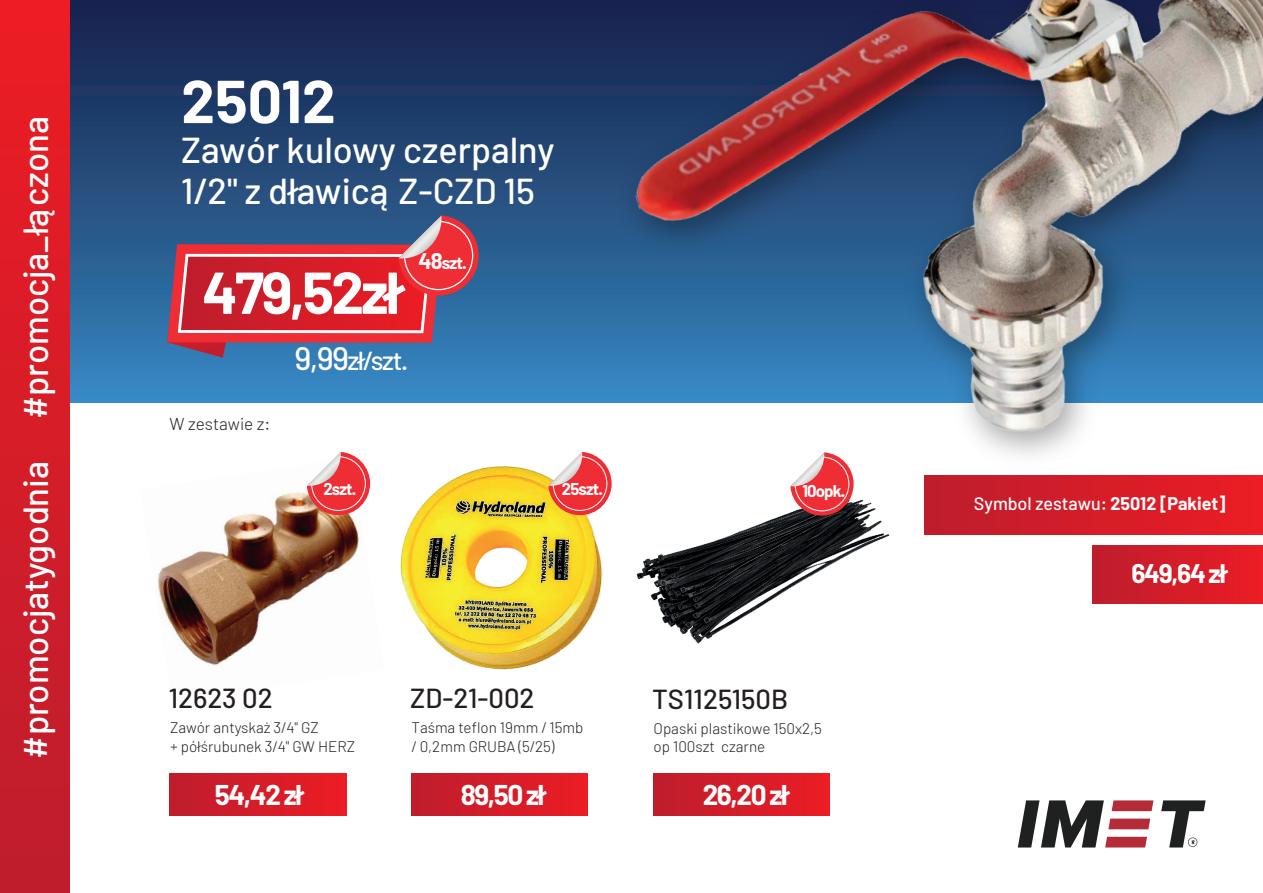
<style>
.page{position:relative;width:1263px;height:893px;background:#fff}
.page>*{position:absolute;margin:0;border:0;box-sizing:border-box;transform-origin:0 0}
.t1{font:700 60.45px "Barlow";color:#fff}
.t2{font:700 58.95px "Barlow";letter-spacing:-.05em;color:#fff}
.t3{font:500 36px/40.3px "Barlow";color:#fff}
.t4{font:500 34.8px "Barlow";color:#fff}
.t5{font:700 27.9px "Barlow";letter-spacing:-.05em;color:#fff}
.t6{font:500 27.45px "Barlow";color:#231f20}
.t7{font:700 26.25px "Barlow";letter-spacing:-.05em;color:#fff}
.t8{font:500 26.1px "Barlow";color:#fff}
.t9{font:500 17.85px "Barlow";color:#fff}
.t10{font:300 17.25px "Barlow";color:#231f20}
.t11{font:700 17.25px "Barlow";color:#fff}
.t12{font:700 16.65px "Barlow";letter-spacing:-.05em;color:#fff}
.t13{font:300 15.3px/18.3px "Barlow";color:#231f20}
.s1{font-size:32.4px}
.s2{font-size:22.05px}
.s3{font-weight:700}
</style>
<div class="page">
<div style="left:0;top:0;width:1263px;height:403px;background:linear-gradient(to bottom,#171e48,#3788c1)"></div>
<img style="left:157px;top:481px;width:214px;height:184px">
<img style="left:400px;top:466px;width:203px;height:204px">
<img style="left:636px;top:522px;width:254px;height:122px">
<svg style="left:167px;top:215px;width:312px;height:143px;background:#a1455d"></svg>
<svg style="left:307px;top:452px;width:63px;height:63px"></svg>
<div style="left:170px;top:773px;width:176px;height:42px;background:linear-gradient(to right,#be1d2d,#ec1c24)"></div>
<svg style="left:548px;top:452px;width:60px;height:63px"></svg>
<div style="left:411px;top:773px;width:177px;height:42px;background:linear-gradient(to right,#bd1d2d,#ed1c24)"></div>
<div style="left:0;top:0;width:69px;height:893px;background:linear-gradient(to bottom,#ed1c24,#be1d2d)"></div>
<svg style="left:1018px;top:800px;width:135px;height:47px"></svg>
<svg style="left:1161px;top:800px;width:45px;height:47px"></svg>
<div style="left:925px;top:475px;width:338px;height:59px;background:linear-gradient(to right,#be1d2d,#ec1c24)"></div>
<div style="left:1093px;top:545px;width:170px;height:59px;background:linear-gradient(to right,#be1d2d,#ec1c24)"></div>
<div style="left:653px;top:773px;width:177px;height:43px;background:linear-gradient(to right,#bd1d2d,#ed1c24)"></div>
<img style="left:608px;top:0;width:655px;height:522px">
<h3 class="t4" style="left:14px;top:759px;width:644px;rotate:-90deg">#promocjatygodnia #promocja_łączona</h3>
<h1 class="t1" style="left:181px;top:64px;width:156px">25012</h1>
<h3 class="t3" style="left:181px;top:130px;width:375px">Zawór kulowy czerpalny<br>1/2" z dławicą Z-CZD 15</h3>
<h2 class="t2" style="left:202px;top:256px;width:199px">479,52zł</h2>
<h3 class="t8" style="left:294px;top:345px;width:115px"><span class="s1">9,99</span>zł/szt.</h3>
<p class="t11" style="left:419px;top:252px;width:50px"><span class="s2">48</span>szt.</p>
<p class="t10" style="left:169px;top:413px;width:102px">W zestawie z:</p>
<p class="t12" style="left:323px;top:478px;width:34px">2szt.</p>
<p class="t12" style="left:562px;top:478px;width:42px">25szt.</p>
<p class="t12" style="left:802px;top:480px;width:44px">10opk.</p>
<h3 class="t6" style="left:169px;top:681px;width:105px">12623 02</h3>
<p class="t13" style="left:170px;top:718px;width:187px">Zawór antyskaż 3/4" GZ<br>+ półśrubunek 3/4" GW HERZ</p>
<h3 class="t5" style="left:215px;top:777px;width:89px">54,42 zł</h3>
<h3 class="t6" style="left:410px;top:681px;width:126px">ZD-21-002</h3>
<p class="t13" style="left:411px;top:718px;width:173px">Taśma teflon 19mm / 15mb / 0,2mm GRUBA (5/25)</p>
<h3 class="t5" style="left:461px;top:777px;width:85px">89,50 zł</h3>
<h3 class="t6" style="left:652px;top:682px;width:138px">TS1125150B</h3>
<p class="t13" style="left:653px;top:719px;width:170px">Opaski plastikowe 150x2,5 op 100szt czarne</p>
<h3 class="t5" style="left:703px;top:778px;width:87px">26,20 zł</h3>
<p class="t9" style="left:974px;top:493px;width:253px">Symbol zestawu: <span class="s3">25012 [Pakiet]</span></p>
<h3 class="t7" style="left:1131px;top:557px;width:96px">649,64 zł</h3>
</div>
